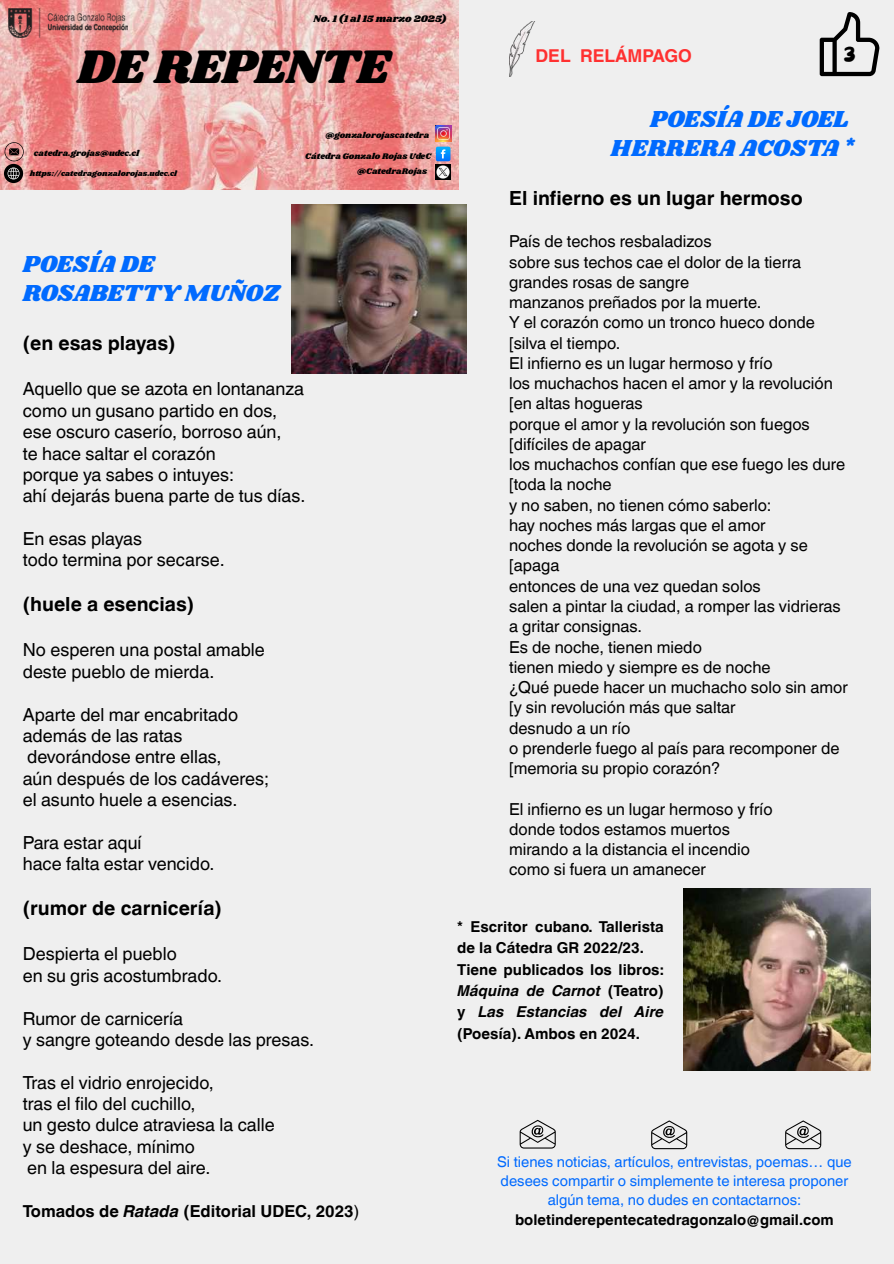
<style>
.page{position:relative;width:894px;height:1264px;background:#fff}
.page>*{position:absolute;margin:0;border:0;box-sizing:border-box;transform-origin:0 0}
.t1{font:48.75px "Shrikhand";letter-spacing:-.015em;color:#000}
.t2{font:24px/29.2px "Shrikhand";color:#006aff}
.t3{font:21.3px "More Sugar";color:#000}
.t4{font:700 19.5px "Helvetica World";color:#000}
.t5{font:18px/21.3px "Helvetica World";color:#000}
.t6{font:700 17.7px "Helvetica World";color:#ff3131}
.t7{font:16.5px/20.2px "Helvetica World";color:#000}
.t8{font:700 16.5px "Helvetica World";color:#000}
.t9{font:700 15px/21.3px "Helvetica World";color:#000}
.t10{font:14.85px/19.2px "Helvetica World";color:#006aff;text-align:center}
.t11{font:700 14.85px "Helvetica World";color:#000}
.t12{font:10.05px "Shrikhand";color:#000}
.t13{font:8.4px "Shrikhand";color:#000}
.t14{font:7.65px "Shrikhand";color:#000}
.s1{font-style:italic}
.s2{font-weight:400}
</style>
<div class="page">
<div style="left:0;top:0;width:893px;height:1263px;background:#efefef"></div>
<svg style="left:819px;top:12px;width:60px;height:64px"></svg>
<img style="left:291px;top:204px;width:175px;height:169px">
<img style="left:683px;top:888px;width:187px;height:182px">
<svg style="left:519px;top:1119px;width:36px;height:29px"></svg>
<svg style="left:651px;top:1120px;width:36px;height:29px"></svg>
<svg style="left:785px;top:1120px;width:36px;height:29px"></svg>
<img style="left:0;top:0;width:458px;height:189px">
<svg style="left:435px;top:147px;width:15px;height:14px"></svg>
<img style="left:435px;top:125px;width:16px;height:16px">
<img style="left:435px;top:165px;width:15px;height:14px">
<svg style="left:4px;top:142px;width:20px;height:41px"></svg>
<img style="left:9px;top:9px;width:118px;height:29px">
<img style="left:509px;top:22px;width:26px;height:54px">
<p class="t12" style="left:313px;top:12px;width:135px">No. 1 (1 al 15 marzo 2025)</p>
<h1 class="t1" style="left:77px;top:33px;width:314px">DE REPENTE</h1>
<p class="t13" style="left:34px;top:148px;width:107px">catedra.grojas@udec.cl</p>
<p class="t14" style="left:30px;top:168px;width:149px">https://catedragonzalorojas.udec.cl</p>
<p class="t13" style="left:325px;top:130px;width:105px">@gonzalorojascatedra</p>
<p class="t13" style="left:357px;top:166px;width:71px">@CatedraRojas</p>
<p class="t13" style="left:305px;top:150px;width:127px">Cátedra Gonzalo Rojas UdeC</p>
<h2 class="t2" style="left:23px;top:250px;width:259px">POESÍA DE<br>ROSABETTY MUÑOZ</h2>
<p class="t4" style="left:23px;top:327px;width:154px">(en esas playas)</p>
<p class="t5" style="left:23px;top:378px;width:284px">Aquello que se azota en lontananza como un gusano partido en dos, ese oscuro caserío, borroso aún,<br>te hace saltar el corazón<br>porque ya sabes o intuyes:<br>ahí dejarás buena parte de tus días.</p>
<p class="t5" style="left:23px;top:528px;width:203px">En esas playas<br>todo termina por secarse.</p>
<p class="t4" style="left:23px;top:588px;width:173px">(huele a esencias)</p>
<p class="t5" style="left:23px;top:639px;width:243px">No esperen una postal amable deste pueblo de mierda.</p>
<p class="t5" style="left:23px;top:703px;width:248px">Aparte del mar encabritado además de las ratas devorándose entre ellas,<br>aún después de los cadáveres; el asunto huele a esencias.</p>
<p class="t5" style="left:23px;top:832px;width:193px">Para estar aquí<br>hace falta estar vencido.</p>
<p class="t4" style="left:23px;top:892px;width:200px">(rumor de carnicería)</p>
<p class="t5" style="left:23px;top:943px;width:201px">Despierta el pueblo<br>en su gris acostumbrado.</p>
<p class="t5" style="left:23px;top:1007px;width:293px">Rumor de carnicería<br>y sangre goteando desde las presas.</p>
<p class="t5" style="left:23px;top:1071px;width:253px">Tras el vidrio enrojecido,<br>tras el filo del cuchillo,<br>un gesto dulce atraviesa la calle y se deshace, mínimo<br>en la espesura del aire.</p>
<p class="t8" style="left:23px;top:1197px;width:338px">Tomados de <span class="s1">Ratada</span> (Editorial UDEC, 2023<span class="s2">)</span></p>
<p class="t6" style="left:535px;top:41px;width:158px">DEL RELÁMPAGO</p>
<p class="t3" style="left:843px;top:42px;width:14px">3</p>
<h2 class="t2" style="left:610px;top:105px;width:244px;text-align:right">POESÍA DE JOEL<br>HERRERA ACOSTA *</h2>
<p class="t4" style="left:509px;top:182px;width:295px">El infierno es un lugar hermoso</p>
<p class="t7" style="left:509px;top:231px;width:340px">País de techos resbaladizos<br>sobre sus techos cae el dolor de la tierra grandes rosas de sangre<br>manzanos preñados por la muerte.<br>Y el corazón como un tronco hueco donde [silva el tiempo.<br>El infierno es un lugar hermoso y frío<br>los muchachos hacen el amor y la revolución [en altas hogueras<br>porque el amor y la revolución son fuegos [difíciles de apagar<br>los muchachos confían que ese fuego les dure [toda la noche<br>y no saben, no tienen cómo saberlo:<br>hay noches más largas que el amor<br>noches donde la revolución se agota y se [apaga<br>entonces de una vez quedan solos<br>salen a pintar la ciudad, a romper las vidrieras a gritar consignas.<br>Es de noche, tienen miedo<br>tienen miedo y siempre es de noche<br>¿Qué puede hacer un muchacho solo sin amor [y sin revolución más que saltar<br>desnudo a un río<br>o prenderle fuego al país para recomponer de [memoria su propio corazón?</p>
<p class="t7" style="left:509px;top:798px;width:265px">El infierno es un lugar hermoso y frío donde todos estamos muertos mirando a la distancia el incendio como si fuera un amanecer</p>
<p class="t9" style="left:457px;top:914px;width:208px">* Escritor cubano. Tallerista de la Cátedra GR 2022/23.<br>Tiene publicados los libros:<br><span class="s1">Máquina de Carnot</span> (Teatro) y <span class="s1">Las Estancias del Aire </span>(Poesía). Ambos en 2024.</p>
<p class="t10" style="left:497px;top:1152px;width:356px">Si tienes noticias, artículos, entrevistas, poemas… que desees compartir o simplemente te interesa proponer algún tema, no dudes en contactarnos:</p>
<p class="t11" style="left:515px;top:1207px;width:320px">boletinderepentecatedragonzalo@gmail.com</p>
</div>
